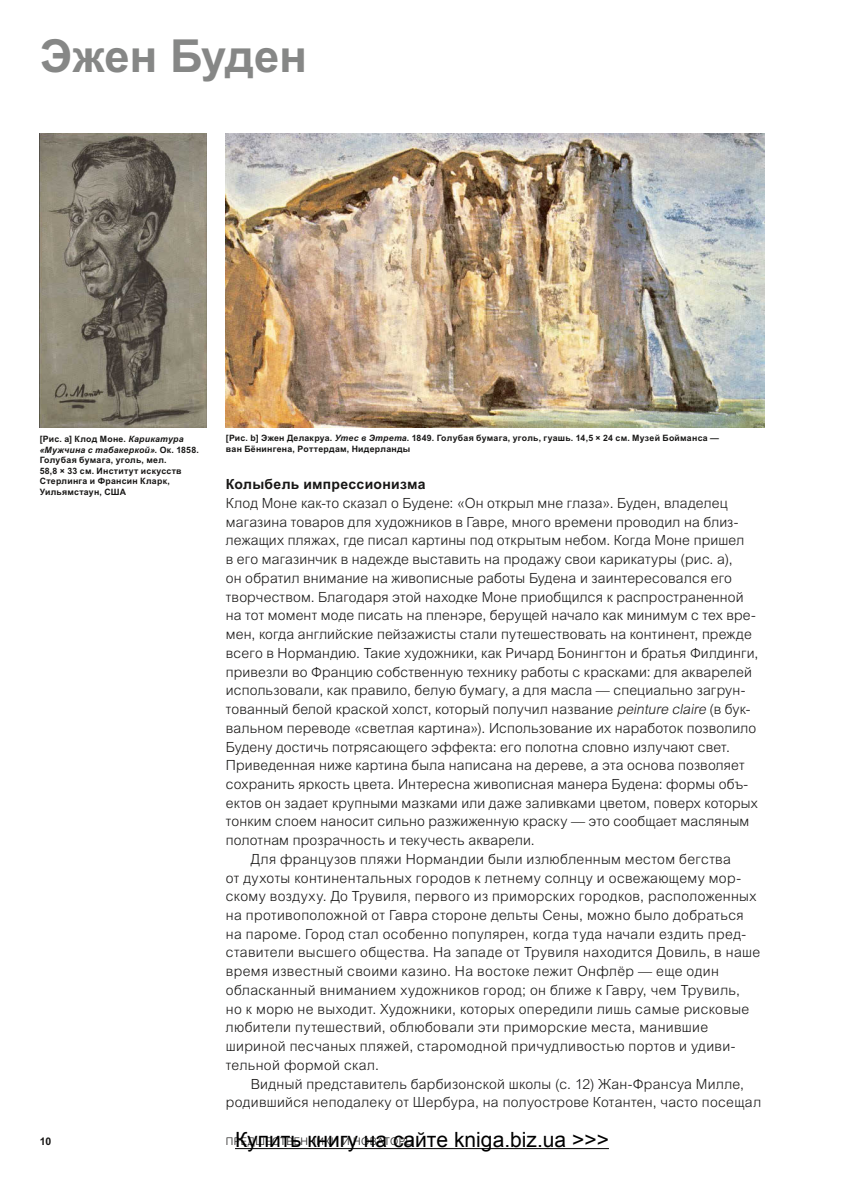
<style>
.page{position:relative;width:844px;height:1191px;background:#fff}
.page>*{position:absolute;margin:0;border:0;box-sizing:border-box;transform-origin:0 0}
.t1{font:700 45.5px "Arial MT Pro Cyr";color:#868786}
.t2{font:21px "Arial";color:#000}
.t3{font:300 14px "Arial MT Pro Cyr";letter-spacing:.015em;color:#181716}
.t4{font:700 14px "Arial MT Pro Cyr";letter-spacing:.02em;color:#181716}
.t5{font:300 10.5px "Arial MT Pro Cyr";color:#181716}
.t6{font:700 10.5px "Arial MT Pro Cyr";color:#181716}
.t7{font:700 8.75px/10.5px "Arial MT Pro Cyr";letter-spacing:.03em;color:#181716}
.s1{font-style:italic}
</style>
<div class="page">
<img style="left:40px;top:133px;width:166px;height:294px">
<img style="left:226px;top:134px;width:538px;height:294px">
<hr style="left:235px;top:1148px;width:373px;height:1px;background:#000">
<h1 class="t1" style="left:40px;top:30px;width:268px">Эжен Буден</h1>
<p class="t7" style="left:40px;top:434px;width:161px">[Рис. а] Клод Моне. <span class="s1">Карикатура «Мужчина с табакеркой».</span> Ок. 1858.<br>Голубая бумага, уголь, мел.<br>58,8 × 33 см. Институт искусств<br>Стерлинга и Франсин Кларк,<br>Уильямстаун, США</p>
<p class="t7" style="left:226px;top:433px;width:494px">[Рис. b] Эжен Делакруа. <span class="s1">Утес в Этрета</span>. 1849. Голубая бумага, уголь, гуашь. 14,5 × 24 см. Музей Бойманса — ван Бёнингена, Роттердам, Нидерланды</p>
<p class="t4" style="left:226px;top:476px;width:201px">Колыбель импрессионизма</p>
<p class="t3" style="left:226px;top:494px;width:503px">Клод Моне как-то сказал о Будене: «Он открыл мне глаза». Буден, владелец</p>
<p class="t3" style="left:226px;top:513px;width:513px">магазина товаров для художников в Гавре, много времени проводил на близ-</p>
<p class="t3" style="left:226px;top:532px;width:519px">лежащих пляжах, где писал картины под открытым небом. Когда Моне пришел</p>
<p class="t3" style="left:226px;top:550px;width:508px">в его магазинчик в надежде выставить на продажу свои карикатуры (рис. а),</p>
<p class="t3" style="left:226px;top:569px;width:507px">он обратил внимание на живописные работы Будена и заинтересовался его</p>
<p class="t3" style="left:226px;top:588px;width:519px">творчеством. Благодаря этой находке Моне приобщился к распространенной</p>
<p class="t3" style="left:226px;top:607px;width:531px">на тот момент моде писать на пленэре, берущей начало как минимум с тех вре-</p>
<p class="t3" style="left:226px;top:625px;width:527px">мен, когда английские пейзажисты стали путешествовать на континент, прежде</p>
<p class="t3" style="left:226px;top:644px;width:534px">всего в Нормандию. Такие художники, как Ричард Бонингтон и братья Филдинги,</p>
<p class="t3" style="left:226px;top:663px;width:527px">привезли во Францию собственную технику работы с красками: для акварелей</p>
<p class="t3" style="left:226px;top:681px;width:521px">использовали, как правило, белую бумагу, а для масла — специально загрун-</p>
<p class="t3" style="left:226px;top:700px;width:526px">тованный белой краской холст, который получил название <span class="s1">peinture claire</span> (в бук-</p>
<p class="t3" style="left:226px;top:719px;width:532px">вальном переводе «светлая картина»). Использование их наработок позволило</p>
<p class="t3" style="left:226px;top:738px;width:505px">Будену достичь потрясающего эффекта: его полотна словно излучают свет.</p>
<p class="t3" style="left:226px;top:756px;width:520px">Приведенная ниже картина была написана на дереве, а эта основа позволяет</p>
<p class="t3" style="left:226px;top:775px;width:523px">сохранить яркость цвета. Интересна живописная манера Будена: формы объ-</p>
<p class="t3" style="left:226px;top:794px;width:533px">ектов он задает крупными мазками или даже заливками цветом, поверх которых</p>
<p class="t3" style="left:226px;top:813px;width:525px">тонким слоем наносит сильно разжиженную краску — это сообщает масляным</p>
<p class="t3" style="left:226px;top:831px;width:310px">полотнам прозрачность и текучесть акварели.</p>
<p class="t3" style="left:251px;top:850px;width:481px">Для французов пляжи Нормандии были излюбленным местом бегства</p>
<p class="t3" style="left:226px;top:869px;width:516px">от духоты континентальных городов к летнему солнцу и освежающему мор-</p>
<p class="t3" style="left:226px;top:887px;width:532px">скому воздуху. До Трувиля, первого из приморских городков, расположенных</p>
<p class="t3" style="left:226px;top:906px;width:519px">на противоположной от Гавра стороне дельты Сены, можно было добраться</p>
<p class="t3" style="left:226px;top:925px;width:521px">на пароме. Город стал особенно популярен, когда туда начали ездить пред-</p>
<p class="t3" style="left:226px;top:944px;width:535px">ставители высшего общества. На западе от Трувиля находится Довиль, в наше</p>
<p class="t3" style="left:226px;top:962px;width:494px">время известный своими казино. На востоке лежит Онфлёр — еще один</p>
<p class="t3" style="left:226px;top:981px;width:515px">обласканный вниманием художников город; он ближе к Гавру, чем Трувиль,</p>
<p class="t3" style="left:226px;top:1000px;width:524px">но к морю не выходит. Художники, которых опередили лишь самые рисковые</p>
<p class="t3" style="left:226px;top:1018px;width:483px">любители путешествий, облюбовали эти приморские места, манившие</p>
<p class="t3" style="left:226px;top:1037px;width:511px">шириной песчаных пляжей, старомодной причудливостью портов и удиви-</p>
<p class="t3" style="left:226px;top:1056px;width:155px">тельной формой скал.</p>
<p class="t3" style="left:251px;top:1075px;width:495px">Видный представитель барбизонской школы (с. 12) Жан-Франсуа Милле,</p>
<p class="t3" style="left:226px;top:1093px;width:536px">родившийся неподалеку от Шербура, на полуострове Котантен, часто посещал</p>
<h2 class="t2" style="left:235px;top:1125px;width:375px">Купить книгу на сайте kniga.biz.ua &gt;&gt;&gt;</h2>
<p class="t6" style="left:40px;top:1135px;width:13px">10</p>
<p class="t5" style="left:226px;top:1134px;width:17px">Предшественники</p>
<p class="t5" style="left:342px;top:1134px;width:20px">и новатор</p>
<p class="t5" style="left:405px;top:1134px;width:10px">ы</p>
</div>
